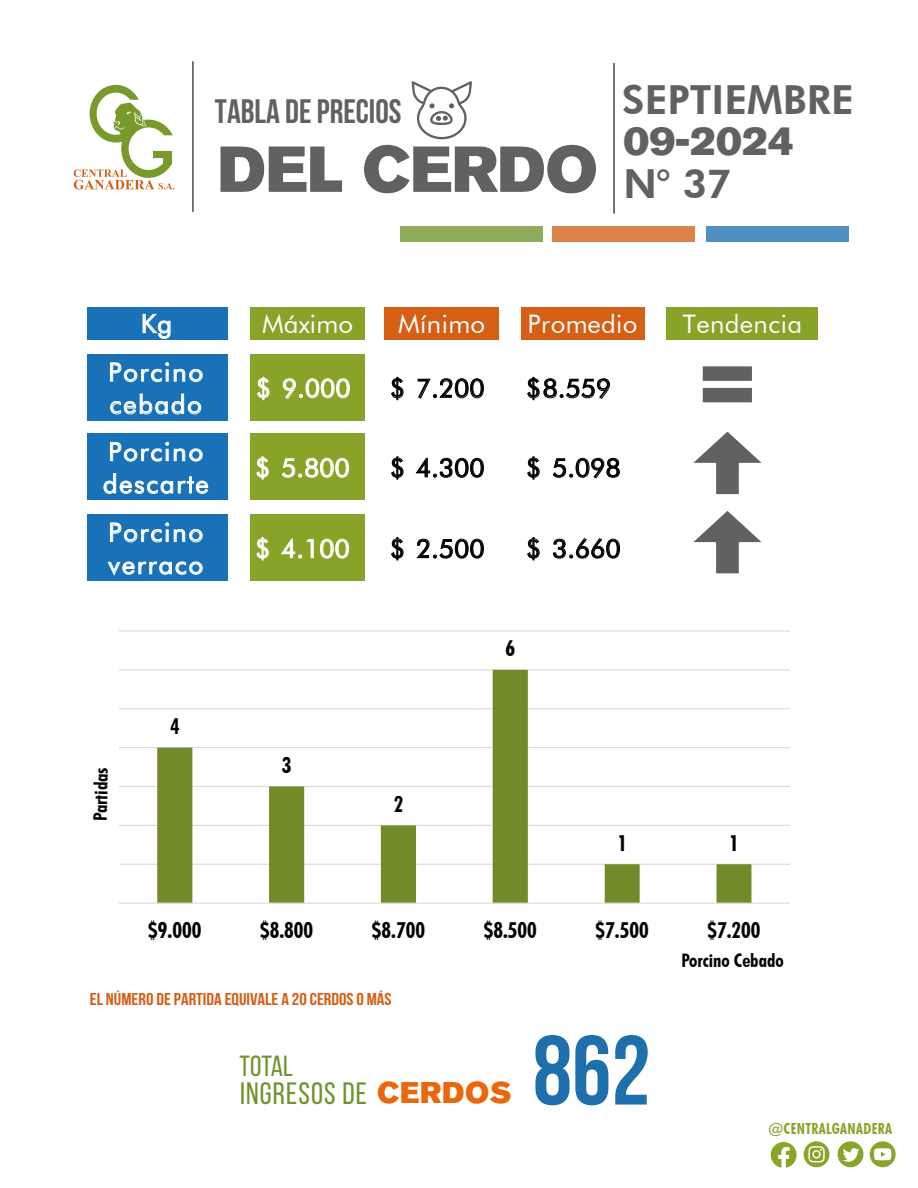
<style>
.page{position:relative;width:918px;height:1188px;background:#fff}
.page>*{position:absolute;margin:0;border:0;box-sizing:border-box;transform-origin:0 0}
.t1{font:700 98.25px "Bebas Neue";color:#1e70ad}
.t2{font:93.75px "Akzidenz Grotesk BQ Super";color:#616161}
.t3{font:64.2px "Akzidenz Grotesk BQ Super";color:#616161}
.t4{font:800 40.05px/84.8px "Futura BT";color:#616161}
.t5{font:40.05px "Akzidenz Grotesk BQ Super";color:#616161}
.t6{font:700 33.9px "Bebas Neue";color:#616161}
.t7{font:30.9px "Bebas Neue";letter-spacing:.035em;color:#6f932e}
.t8{font:29.1px "Bebas Neue";color:#6f932e}
.t9{font:25.65px/32.2px "Futura BT";letter-spacing:.06em;color:#fff}
.t10{font:25.65px "Futura BT";color:#020203}
.t11{font:25.65px "Futura BT";letter-spacing:.02em;color:#fff}
.t12{font:25.65px "Futura BT";letter-spacing:.01em;color:#fff}
.t13{font:700 condensed 21.9px "Futura BT";color:#020203}
.t14{font:700 condensed 18.6px "Futura BT";color:#020203}
.t15{font:700 17.25px "Bebas Neue";color:#d45f15;scale:1.09 1}
.t16{font:700 condensed 15.3px "Futura BT";letter-spacing:.025em;color:#87a528}
.s1{font-family:"Akzidenz Grotesk BQ Super";font-size:29.7px;color:#ec670b}
</style>
<div class="page">
<svg style="left:771px;top:1142px;width:26px;height:26px"></svg>
<div style="left:804px;top:1141px;width:25px;height:26px;background:#87a528;border-radius:50%"></div>
<svg style="left:808px;top:1146px;width:17px;height:16px"></svg>
<svg style="left:870px;top:1141px;width:26px;height:26px"></svg>
<svg style="left:874px;top:1148px;width:17px;height:12px"></svg>
<div style="left:838px;top:1141px;width:25px;height:26px;background:#87a528;border-radius:50%"></div>
<svg style="left:843px;top:1148px;width:16px;height:14px"></svg>
<svg style="left:74px;top:85px;width:100px;height:105px"></svg>
<svg style="left:412px;top:81px;width:60px;height:58px"></svg>
<hr style="left:192px;top:61px;width:2px;height:151px;background:#4a4a48">
<hr style="left:613px;top:63px;width:2px;height:151px;background:#4a4a48">
<div style="left:400px;top:226px;width:143px;height:16px;background:#8fab5c"></div>
<div style="left:552px;top:226px;width:143px;height:16px;background:#dd8249"></div>
<div style="left:707px;top:226px;width:142px;height:16px;background:#508fbf"></div>
<div style="left:88px;top:307px;width:140px;height:32px;background:#1971b8"></div>
<div style="left:250px;top:307px;width:114px;height:32px;background:#88a428"></div>
<div style="left:385px;top:307px;width:114px;height:32px;background:#d45f15"></div>
<div style="left:521px;top:307px;width:124px;height:32px;background:#d45f15"></div>
<div style="left:666px;top:307px;width:152px;height:32px;background:#88a428"></div>
<div style="left:88px;top:354px;width:140px;height:66px;background:#1971b8"></div>
<div style="left:250px;top:354px;width:114px;height:66px;background:#88a428"></div>
<div style="left:88px;top:434px;width:140px;height:66px;background:#1971b8"></div>
<div style="left:250px;top:434px;width:114px;height:66px;background:#88a428"></div>
<div style="left:88px;top:515px;width:140px;height:66px;background:#1971b8"></div>
<div style="left:250px;top:515px;width:114px;height:66px;background:#88a428"></div>
<svg style="left:143px;top:314px;width:28px;height:25px"></svg>
<svg style="left:110px;top:362px;width:93px;height:20px"></svg>
<svg style="left:110px;top:394px;width:91px;height:21px"></svg>
<svg style="left:257px;top:377px;width:13px;height:23px"></svg>
<svg style="left:283px;top:378px;width:67px;height:21px"></svg>
<svg style="left:391px;top:377px;width:13px;height:23px"></svg>
<svg style="left:418px;top:378px;width:66px;height:21px"></svg>
<svg style="left:527px;top:377px;width:83px;height:23px"></svg>
<svg style="left:110px;top:442px;width:93px;height:20px"></svg>
<svg style="left:103px;top:473px;width:105px;height:21px"></svg>
<svg style="left:256px;top:456px;width:13px;height:24px"></svg>
<svg style="left:282px;top:458px;width:67px;height:20px"></svg>
<svg style="left:391px;top:456px;width:13px;height:24px"></svg>
<svg style="left:415px;top:458px;width:69px;height:20px"></svg>
<svg style="left:527px;top:456px;width:13px;height:24px"></svg>
<svg style="left:553px;top:458px;width:67px;height:21px"></svg>
<svg style="left:110px;top:522px;width:93px;height:21px"></svg>
<svg style="left:107px;top:561px;width:96px;height:15px"></svg>
<svg style="left:256px;top:537px;width:13px;height:24px"></svg>
<svg style="left:281px;top:539px;width:33px;height:19px"></svg>
<svg style="left:320px;top:539px;width:29px;height:20px"></svg>
<svg style="left:391px;top:537px;width:13px;height:24px"></svg>
<svg style="left:416px;top:539px;width:68px;height:20px"></svg>
<svg style="left:527px;top:537px;width:13px;height:24px"></svg>
<svg style="left:553px;top:538px;width:67px;height:21px"></svg>
<svg style="left:693px;top:511px;width:69px;height:62px"></svg>
<svg style="left:693px;top:432px;width:69px;height:62px"></svg>
<hr style="left:119px;top:630px;width:671px;height:2px;background:#dadada">
<hr style="left:119px;top:669px;width:671px;height:1px;background:#dadada">
<hr style="left:119px;top:708px;width:671px;height:1px;background:#dadada">
<hr style="left:119px;top:747px;width:671px;height:1px;background:#dadada">
<hr style="left:119px;top:786px;width:671px;height:1px;background:#dadada">
<hr style="left:119px;top:825px;width:671px;height:1px;background:#dadada">
<hr style="left:119px;top:864px;width:671px;height:1px;background:#dadada">
<svg style="left:157px;top:670px;width:594px;height:233px"></svg>
<hr style="left:119px;top:903px;width:671px;height:1px;background:#dadada">
<h3 class="t6" style="left:215px;top:93px;width:188px">TABLA DE PRECIOS</h3>
<h3 class="t3" style="left:218px;top:132px;width:382px">DEL CERDO</h3>
<h3 class="t4" style="left:622px;top:57px;width:233px">SEPTIEMBRE<br>N° 37</h3>
<h3 class="t5" style="left:624px;top:118px;width:172px">09-2024</h3>
<p class="t9" style="left:141px;top:307px;width:33px">Kg</p>
<p class="t9" style="left:262px;top:307px;width:92px">Máximo</p>
<p class="t9" style="left:398px;top:307px;width:88px">Mínimo</p>
<p class="t12" style="left:528px;top:308px;width:111px">Promedio</p>
<p class="t11" style="left:683px;top:308px;width:121px">Tendencia</p>
<p class="t9" style="left:108px;top:356px;width:96px">Porcino cebado</p>
<h2 class="t2" style="left:693px;top:327px;width:69px">=</h2>
<p class="t9" style="left:256px;top:372px;width:96px">$ 9.000</p>
<p class="t10" style="left:390px;top:373px;width:96px">$ 7.200</p>
<p class="t10" style="left:526px;top:373px;width:86px">$8.559</p>
<p class="t9" style="left:103px;top:435px;width:107px">Porcino descarte</p>
<p class="t9" style="left:108px;top:516px;width:96px">Porcino verraco</p>
<p class="t14" style="left:89px;top:821px;width:55px;rotate:-89deg">Partidas</p>
<p class="t13" style="left:170px;top:713px;width:11px">4</p>
<p class="t9" style="left:255px;top:451px;width:96px">$ 5.800</p>
<p class="t10" style="left:390px;top:452px;width:96px">$ 4.300</p>
<p class="t10" style="left:526px;top:452px;width:96px">$ 5.098</p>
<p class="t9" style="left:255px;top:532px;width:96px">$ 4.100</p>
<p class="t10" style="left:390px;top:533px;width:96px">$ 2.500</p>
<p class="t10" style="left:526px;top:533px;width:96px">$ 3.660</p>
<p class="t13" style="left:282px;top:752px;width:11px">3</p>
<p class="t13" style="left:394px;top:791px;width:11px">2</p>
<p class="t13" style="left:506px;top:635px;width:11px">6</p>
<p class="t13" style="left:617px;top:830px;width:11px">1</p>
<p class="t13" style="left:729px;top:830px;width:11px">1</p>
<p class="t13" style="left:148px;top:917px;width:55px">$9.000</p>
<p class="t13" style="left:260px;top:917px;width:55px">$8.800</p>
<p class="t13" style="left:372px;top:917px;width:55px">$8.700</p>
<p class="t13" style="left:484px;top:917px;width:55px">$8.500</p>
<p class="t13" style="left:596px;top:917px;width:55px">$7.500</p>
<p class="t13" style="left:707px;top:917px;width:55px">$7.200</p>
<p class="t15" style="left:90px;top:989px;width:278px">EL NÚMERO DE PARTIDA EQUIVALE A 20 CERDOS O MÁS</p>
<p class="t8" style="left:240px;top:1050px;width:55px">TOTAL</p>
<p class="t7" style="left:240px;top:1076px;width:273px">INGRESOS DE <span class="s1">CERDOS</span></p>
<h1 class="t1" style="left:533px;top:1017px;width:119px">862</h1>
<p class="t14" style="left:681px;top:949px;width:104px">Porcino Cebado</p>
<p class="t16" style="left:768px;top:1119px;width:125px">@CENTRALGANADERA</p>
</div>
